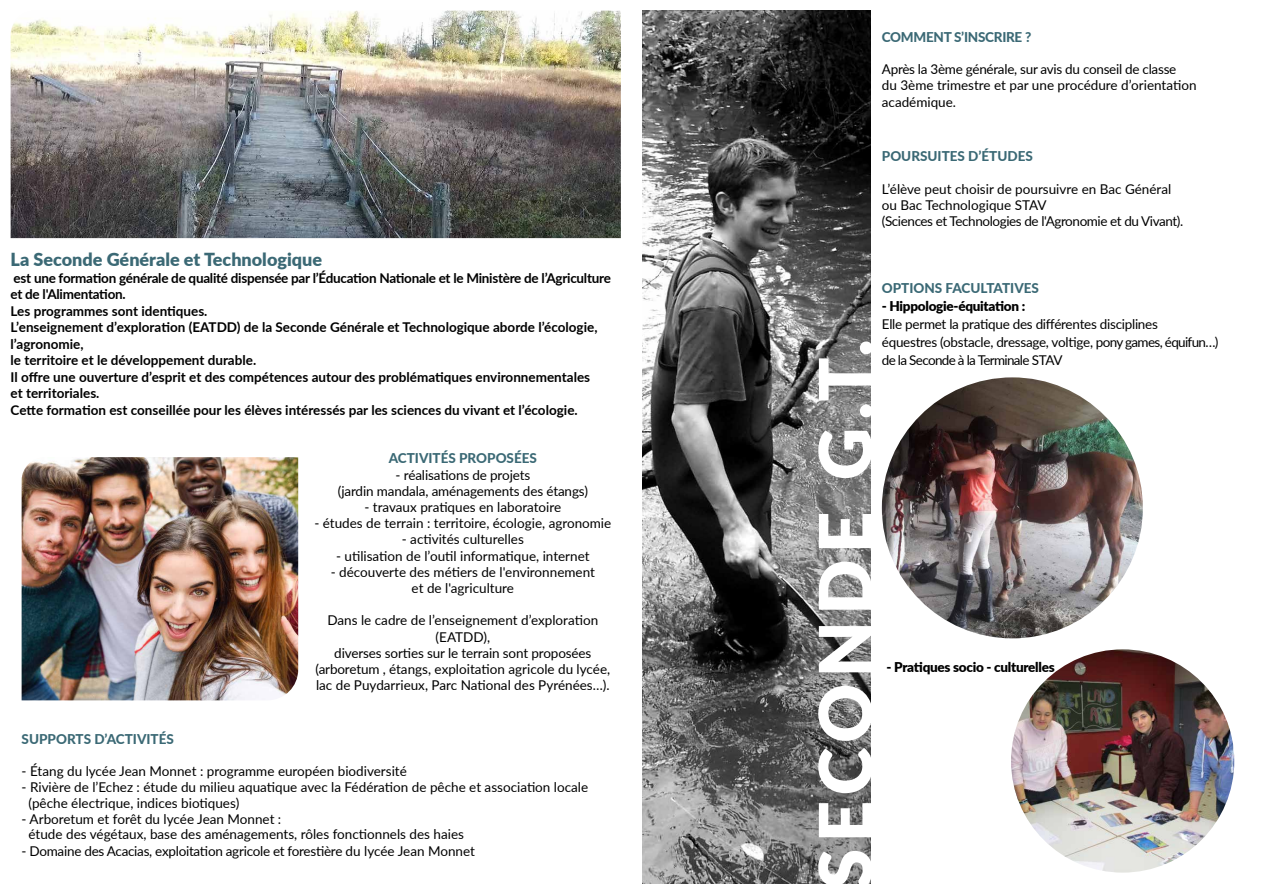
<style>
.page{position:relative;width:1263px;height:893px;background:#fff}
.page>*{position:absolute;margin:0;border:0;box-sizing:border-box;transform-origin:0 0}
.t1{font:900 72.75px "Lato";letter-spacing:.085em;color:#fff}
.t2{font:900 18px "Lato";color:#3b6975}
.t3{font:13.5px/16.2px "Lato";color:#000}
.t4{font:700 13.5px/16.5px "Lato";color:#000}
.t5{font:13.5px/18px "Lato";letter-spacing:-.02em;color:#000}
.t6{font:800 13.5px "Lato";color:#3b6975}
.t7{font:900 13.5px "Lato";letter-spacing:-.02em;color:#000}
.t8{font:800 13.5px "Lato";letter-spacing:-.02em;color:#3b6975}
</style>
<div class="page">
<img style="left:642px;top:11px;width:229px;height:873px">
<img style="left:11px;top:11px;width:610px;height:227px">
<img style="left:22px;top:457px;width:276px;height:243px">
<img style="left:1011px;top:649px;width:223px;height:224px;border-radius:112px">
<img style="left:882px;top:377px;width:261px;height:261px;border-radius:130px">
<h2 class="t2" style="left:11px;top:246px;width:313px">La Seconde Générale et Technologique</h2>
<p class="t4" style="left:11px;top:269px;width:602px">est une formation générale de qualité dispensée par l’Éducation Nationale et le Ministère de l’Agriculture et de l'Alimentation.<br>Les programmes sont identiques.<br>L’enseignement d’exploration (EATDD) de la Seconde Générale et Technologique aborde l’écologie, l’agronomie,<br>le territoire et le développement durable.<br>Il offre une ouverture d’esprit et des compétences autour des problématiques environnementales<br>et territoriales.<br>Cette formation est conseillée pour les élèves intéressés par les sciences du vivant et l’écologie.</p>
<p class="t6" style="left:389px;top:448px;width:150px">ACTIVITÉS PROPOSÉES</p>
<p class="t3" style="left:338px;top:466px;width:252px;text-align:center">- réalisations de projets<br>(jardin mandala, aménagements des étangs)</p>
<p class="t3" style="left:364px;top:498px;width:198px">- travaux pratiques en laboratoire</p>
<p class="t3" style="left:314px;top:515px;width:298px">- études de terrain : territoire, écologie, agronomie</p>
<p class="t3" style="left:402px;top:531px;width:124px">- activités culturelles</p>
<p class="t3" style="left:336px;top:547px;width:255px">- utilisation de l’outil informatique, internet</p>
<p class="t3" style="left:331px;top:563px;width:266px;text-align:center">- découverte des métiers de l'environnement et de l'agriculture</p>
<p class="t3" style="left:315px;top:612px;width:296px;text-align:center">Dans le cadre de l’enseignement d’exploration (EATDD),<br>diverses sorties sur le terrain sont proposées (arboretum , étangs, exploitation agricole du lycée, lac de Puydarrieux, Parc National des Pyrénées…).</p>
<p class="t6" style="left:22px;top:729px;width:154px">SUPPORTS D’ACTIVITÉS</p>
<p class="t3" style="left:22px;top:763px;width:387px">- Étang du lycée Jean Monnet : programme européen biodiversité</p>
<p class="t3" style="left:29px;top:779px;width:561px;line-height:15.8px;text-indent:-7px">- Rivière de l’Echez : étude du milieu aquatique avec la Fédération de pêche et association locale (pêche électrique, indices biotiques)</p>
<p class="t3" style="left:29px;top:810px;width:437px;line-height:15.8px;text-indent:-7px">- Arboretum et forêt du lycée Jean Monnet :<br>étude des végétaux, base des aménagements, rôles fonctionnels des haies</p>
<p class="t5" style="left:22px;top:841px;width:455px">- Domaine des Acacias, exploitation agricole et forestière du lycée Jean Monnet</p>
<p class="t8" style="left:882px;top:27px;width:151px">COMMENT S’INSCRIRE ?</p>
<p class="t3" style="left:882px;top:61px;width:316px">Après la 3ème générale, sur avis du conseil de classe<br>du 3ème trimestre et par une procédure d’orientation académique.</p>
<p class="t6" style="left:882px;top:146px;width:153px">POURSUITES D’ÉTUDES</p>
<p class="t3" style="left:882px;top:180px;width:303px">L’élève peut choisir de poursuivre en Bac Général ou Bac Technologique STAV<br>(Sciences et Technologies de l'Agronomie et du Vivant).</p>
<h1 class="t1" style="left:790px;top:889px;width:551px;rotate:-90deg">SECONDE G.T.</h1>
<p class="t6" style="left:882px;top:278px;width:159px">OPTIONS FACULTATIVES</p>
<p class="t7" style="left:882px;top:296px;width:145px">- Hippologie-équitation :</p>
<p class="t5" style="left:882px;top:315px;width:338px">Elle permet la pratique des différentes disciplines<br>équestres (obstacle, dressage, voltige, pony games, équifun…) de la Seconde à la Terminale STAV</p>
<p class="t7" style="left:887px;top:656px;width:170px">- Pratiques socio - culturelles</p>
</div>
